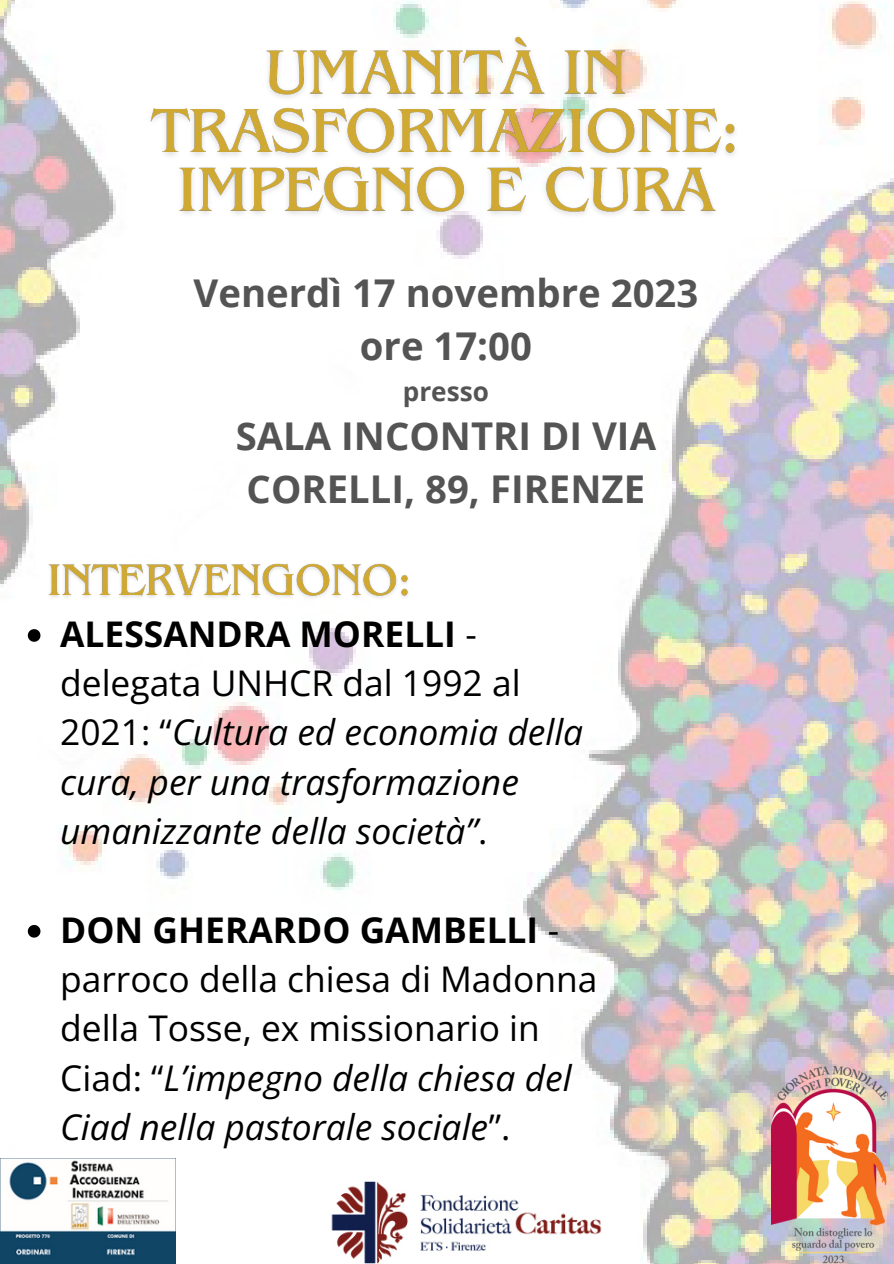
<style>
.page{position:relative;width:894px;height:1264px;background:#fff}
.page>*{position:absolute;margin:0;border:0;box-sizing:border-box;transform-origin:0 0}
.t1{font:700 38.25px/53.2px "Open Sans";color:#545454}
.t2{font:35.4px/49.3px "Open Sans";color:#000}
.t3{font:italic 35.4px/49.3px "Open Sans";color:#000}
.t4{font:700 26.1px "Open Sans";color:#545454}
.s1{font-weight:700;font-style:normal}
.s2{font-style:normal}
.s3{font-weight:700}
.s4{font-style:italic}
</style>
<div class="page">
<img style="left:0;top:0;width:893px;height:1263px">
<img style="left:0;top:1158px;width:176px;height:105px">
<img style="left:771px;top:1066px;width:116px;height:196px">
<img style="left:330px;top:1181px;width:274px;height:82px">
<svg style="left:28px;top:629px;width:12px;height:12px"></svg>
<svg style="left:28px;top:925px;width:12px;height:12px"></svg>
<img style="left:41px;top:557px;width:375px;height:52px">
<img style="left:141px;top:29px;width:603px;height:203px">
<p class="t1" style="left:193px;top:266px;width:506px">Venerdì 17 novembre 2023</p>
<p class="t1" style="left:360px;top:319px;width:173px">ore 17:00</p>
<p class="t4" style="left:403px;top:373px;width:87px">presso</p>
<p class="t1" style="left:236px;top:408px;width:421px">SALA INCONTRI DI VIA<br>CORELLI, 89, FIRENZE</p>
<p class="t3" style="left:60px;top:608px;width:524px"><span class="s1">ALESSANDRA MORELLI</span> <span class="s2">- delegata UNHCR dal 1992 al<br>2021: “</span>Cultura ed economia della cura, per una trasformazione umanizzante della società”<span class="s2">.</span></p>
<p class="t2" style="left:60px;top:904px;width:538px"><span class="s3">DON GHERARDO GAMBELLI</span> - parroco della chiesa di Madonna della Tosse, ex missionario in<br>Ciad: “<span class="s4">L’impegno della chiesa del<br>Ciad nella pastorale sociale</span>”.</p>
</div>
